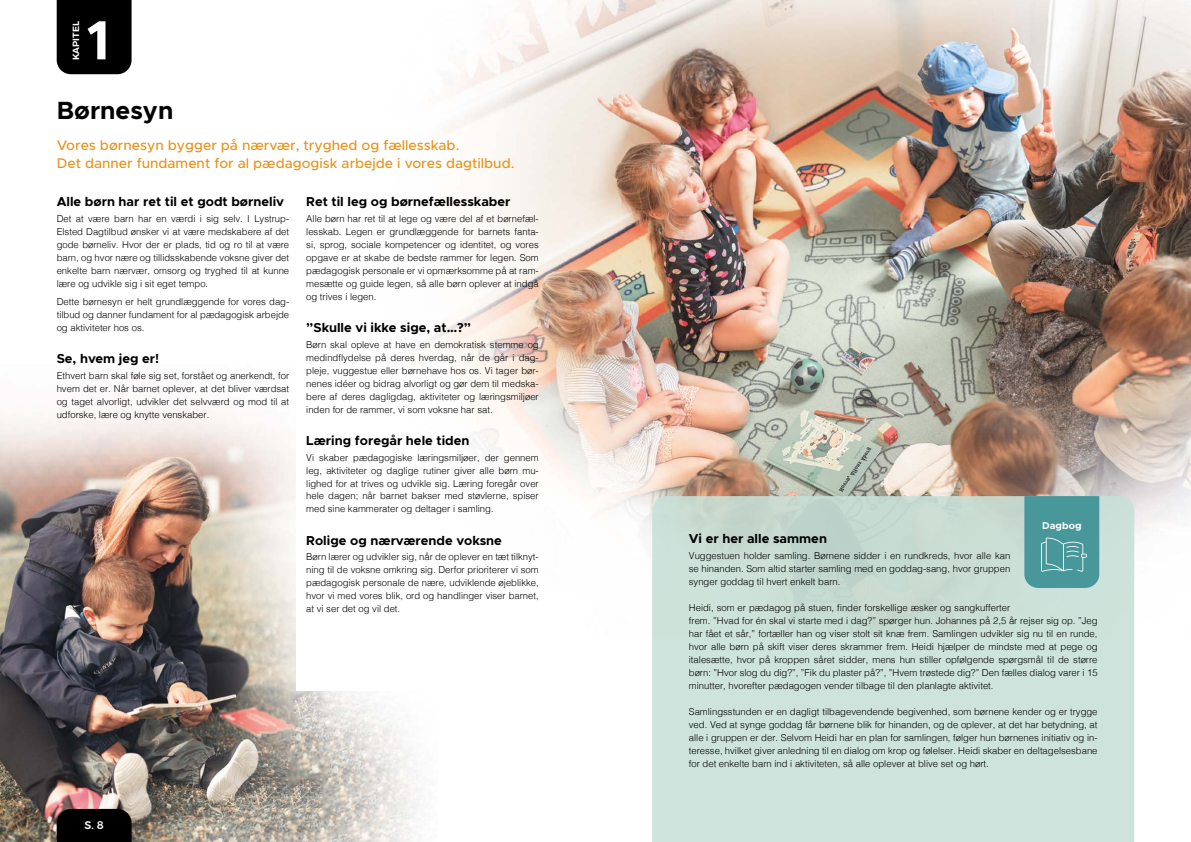
<style>
.page{position:relative;width:1191px;height:842px;background:#fff}
.page>*{position:absolute;margin:0;border:0;box-sizing:border-box;transform-origin:0 0}
.t1{font:700 55.4px "Metropolis";color:#fff}
.t2{font:700 25px "Metropolis";color:#000}
.t3{font:500 14px/18px "Metropolis";color:#e7931a}
.t4{font:700 13px "Metropolis";color:#000}
.t5{font:500 11px "Montserrat";color:#fff}
.t6{font:700 10px "Metropolis";color:#fff}
.t7{font:300 9.5px/13px "Helvetica";color:#000;text-align:justify}
.t8{font:600 9px "Montserrat";color:#fff}
</style>
<div class="page">
<img style="left:0;top:403px;width:422px;height:439px">
<img style="left:296px;top:0;width:895px;height:690px">
<div style="left:57px;top:0;width:75px;height:74px;background:#000"></div>
<svg style="left:652px;top:496px;width:482px;height:346px;background:#cbe0d8"></svg>
<svg style="left:1024px;top:496px;width:75px;height:92px;background:#509b9f"></svg>
<div style="left:57px;top:809px;width:75px;height:33px;background:#000"></div>
<p class="t8" style="left:69px;top:60px;width:40px;rotate:-90deg">KAPITEL</p>
<h1 class="t1" style="left:87px;top:5px;width:24px">1</h1>
<h2 class="t2" style="left:57px;top:95px;width:118px">Børnesyn</h2>
<h3 class="t3" style="left:57px;top:136px;width:459px">Vores børnesyn bygger på nærvær, tryghed og fællesskab.<br>Det danner fundament for al pædagogisk arbejde i vores dagtilbud.</h3>
<h3 class="t4" style="left:306px;top:193px;width:206px">Ret til leg og børnefællesskaber</h3>
<p class="t7" style="left:306px;top:211px;width:234px">Alle børn har ret til at lege og være del af et børnefæl&shy;lesskab. Legen er grundlæggende for barnets fanta&shy;si, sprog, sociale kompetencer og identitet, og vores opgave er at skabe de bedste rammer for legen. Som pædagogisk personale er vi opmærksomme på at ram&shy;mesætte og guide legen, så alle børn oplever at indgå og trives i legen.</p>
<h3 class="t4" style="left:306px;top:319px;width:166px">”Skulle vi ikke sige, at…?”</h3>
<p class="t7" style="left:306px;top:337px;width:234px">Børn skal opleve at have en demokratisk stemme og medindflydelse på deres hverdag, når de går i dag&shy;pleje, vuggestue eller børnehave hos os. Vi tager bør&shy;nenes idéer og bidrag alvorligt og gør dem til medska&shy;bere af deres dagligdag, aktiviteter og læringsmiljøer inden for de rammer, vi som voksne har sat.</p>
<h3 class="t4" style="left:306px;top:432px;width:165px">Læring foregår hele tiden</h3>
<p class="t7" style="left:306px;top:450px;width:234px">Vi skaber pædagogiske læringsmiljøer, der gennem leg, aktiviteter og daglige rutiner giver alle børn mu&shy;lighed for at trives og udvikle sig. Læring foregår over hele dagen; når barnet bakser med støvlerne, spiser med sine kammerater og deltager i samling.</p>
<h3 class="t4" style="left:306px;top:532px;width:197px">Rolige og nærværende voksne</h3>
<p class="t7" style="left:306px;top:550px;width:234px">Børn lærer og udvikler sig, når de oplever en tæt tilknyt&shy;ning til de voksne omkring sig. Derfor prioriterer vi som pædagogisk personale de nære, udviklende øjeblikke, hvor vi med vores blik, ord og handlinger viser barnet, at vi ser det og vil det.</p>
<h3 class="t4" style="left:57px;top:193px;width:229px">Alle børn har ret til et godt børneliv</h3>
<p class="t7" style="left:57px;top:211px;width:234px">Det at være barn har en værdi i sig selv. I Lystrup-Elsted Dagtilbud ønsker vi at være medskabere af det gode børneliv. Hvor der er plads, tid og ro til at være barn, og hvor nære og tillidsskabende voksne giver det enkelte barn nærvær, omsorg og tryghed til at kunne lære og udvikle sig i sit eget tempo.</p>
<p class="t7" style="left:57px;top:295px;width:234px">Dette børnesyn er helt grundlæggende for vores dag&shy;tilbud og danner fundament for al pædagogisk arbejde og aktiviteter hos os.</p>
<h3 class="t4" style="left:57px;top:351px;width:104px">Se, hvem jeg er!</h3>
<p class="t7" style="left:57px;top:369px;width:234px">Ethvert barn skal føle sig set, forstået og anerkendt, for hvem det er. Når barnet oplever, at det bliver værdsat og taget alvorligt, udvikler det selvværd og mod til at udforske, lære og knytte venskaber.</p>
<p class="t5" style="left:85px;top:817px;width:21px">S. 8</p>
<p class="t6" style="left:1042px;top:519px;width:41px">Dagbog</p>
<h3 class="t4" style="left:689px;top:530px;width:140px">Vi er her alle sammen</h3>
<p class="t7" style="left:689px;top:548px;width:323px">Vuggestuen holder samling. Børnene sidder i en rundkreds, hvor alle kan se hinanden. Som altid starter samling med en goddag-sang, hvor gruppen synger goddag til hvert enkelt barn.</p>
<p class="t7" style="left:689px;top:600px;width:410px;text-align:left">Heidi, som er pædagog på stuen, finder forskellige æsker og sangkufferter<br>frem. ”Hvad for én skal vi starte med i dag?” spørger hun. Johannes på 2,5 år rejser sig op. ”Jeg har fået et sår,” fortæller han og viser stolt sit knæ frem. Samlingen udvikler sig nu til en runde, hvor alle børn på skift viser deres skrammer frem. Heidi hjælper de mindste med at pege og italesætte, hvor på kroppen såret sidder, mens hun stiller opfølgende spørgsmål til de større børn: ”Hvor slog du dig?”, ”Fik du plaster på?”, ”Hvem trøstede dig?” Den fælles dialog varer i 15 minutter, hvorefter pædagogen vender tilbage til den planlagte aktivitet.</p>
<p class="t7" style="left:689px;top:704px;width:410px">Samlingsstunden er en dagligt tilbagevendende begivenhed, som børnene kender og er trygge ved. Ved at synge goddag får børnene blik for hinanden, og de oplever, at det har betydning, at alle i gruppen er der. Selvom Heidi har en plan for samlingen, følger hun børnenes initiativ og in&shy;teresse, hvilket giver anledning til en dialog om krop og følelser. Heidi skaber en deltagelsesbane for det enkelte barn ind i aktiviteten, så alle oplever at blive set og hørt.</p>
</div>
